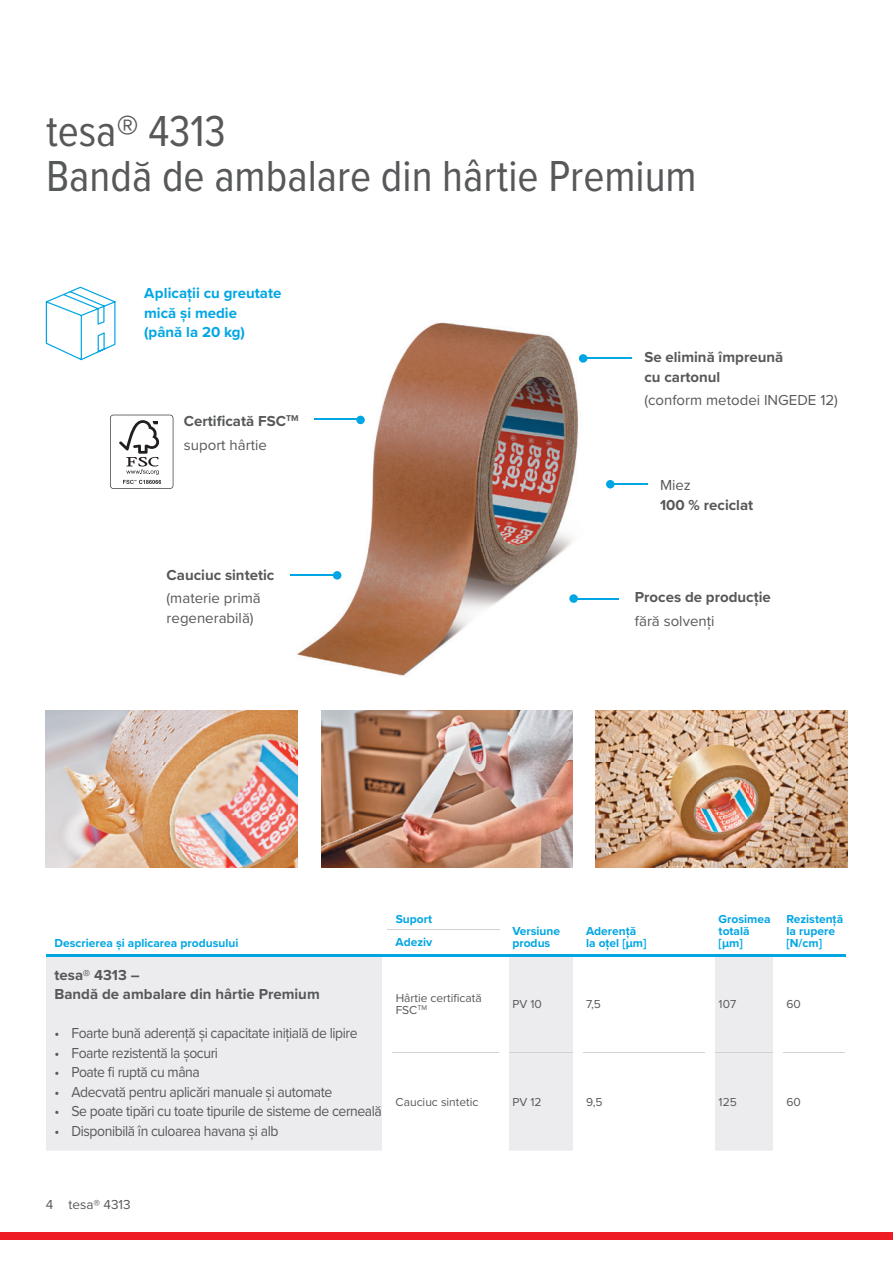
<style>
.page{position:relative;width:893px;height:1263px;background:#fff}
.page>*{position:absolute;margin:0;border:0;box-sizing:border-box;transform-origin:0 0}
.t1{font:45px/45px "Proxima Nova Cond";color:#57585a}
.t2{font:15px "Proxima Nova";letter-spacing:-.03em;color:#57585a;scale:.93 1}
.t3{font:700 15px/19.5px "Proxima Nova";color:#57585a}
.t4{font:15px/19.5px "Proxima Nova";color:#57585a}
.t5{font:700 15px/19.5px "Proxima Nova";color:#00a6e4}
.t6{font:15px "Proxima Nova";letter-spacing:-.03em;color:#57585a}
.t7{font:13.5px "Proxima Nova";color:#57585a}
.t8{font:700 12px/12px "Proxima Nova";color:#00a6e4}
.t9{font:12px/12px "Proxima Nova";color:#57585a}
.s1{font-weight:400}
</style>
<div class="page">
<img style="left:290px;top:322px;width:300px;height:354px">
<hr style="left:609px;top:483px;width:39px;height:2px;background:#00a6e4">
<div style="left:606px;top:480px;width:9px;height:8px;background:#00a6e4;border-radius:50%"></div>
<hr style="left:291px;top:574px;width:46px;height:1px;background:#00a6e4">
<hr style="left:314px;top:418px;width:47px;height:2px;background:#00a6e4">
<div style="left:333px;top:571px;width:8px;height:9px;background:#00a6e4;border-radius:50%"></div>
<div style="left:356px;top:416px;width:9px;height:8px;background:#00a6e4;border-radius:50%"></div>
<hr style="left:571px;top:598px;width:47px;height:1px;background:#00a6e4">
<hr style="left:584px;top:358px;width:47px;height:1px;background:#00a6e4">
<div style="left:569px;top:594px;width:9px;height:9px;background:#00a6e4;border-radius:50%"></div>
<div style="left:579px;top:354px;width:8px;height:9px;background:#00a6e4;border-radius:50%"></div>
<svg style="left:110px;top:415px;width:63px;height:74px"></svg>
<img style="left:46px;top:710px;width:252px;height:157px">
<img style="left:595px;top:710px;width:252px;height:157px">
<img style="left:322px;top:710px;width:251px;height:157px">
<div style="left:46px;top:956px;width:337px;height:195px;background:#ececee"></div>
<svg style="left:392px;top:956px;width:453px;height:195px"></svg>
<hr style="left:392px;top:1052px;width:107px;height:1px;background:#d1d2d4">
<hr style="left:582px;top:1052px;width:124px;height:1px;background:#d1d2d4">
<hr style="left:782px;top:1052px;width:63px;height:1px;background:#d1d2d4">
<hr style="left:508px;top:1052px;width:65px;height:1px;background:#d1d2d4">
<hr style="left:715px;top:1052px;width:58px;height:1px;background:#d1d2d4">
<div style="left:573px;top:956px;width:9px;height:96px;background:#fff"></div>
<div style="left:573px;top:1052px;width:9px;height:99px;background:#fff"></div>
<div style="left:706px;top:956px;width:9px;height:96px;background:#fff"></div>
<div style="left:773px;top:956px;width:9px;height:96px;background:#fff"></div>
<div style="left:706px;top:1052px;width:9px;height:99px;background:#fff"></div>
<div style="left:773px;top:1052px;width:9px;height:99px;background:#fff"></div>
<div style="left:499px;top:956px;width:9px;height:96px;background:#fff"></div>
<div style="left:499px;top:1052px;width:9px;height:99px;background:#fff"></div>
<hr style="left:46px;top:954px;width:341px;height:2px;background:#00a6e4">
<hr style="left:387px;top:954px;width:117px;height:2px;background:#00a6e4">
<hr style="left:504px;top:954px;width:73px;height:2px;background:#00a6e4">
<hr style="left:577px;top:954px;width:133px;height:2px;background:#00a6e4">
<hr style="left:710px;top:954px;width:68px;height:2px;background:#00a6e4">
<hr style="left:778px;top:954px;width:67px;height:2px;background:#00a6e4">
<hr style="left:387px;top:929px;width:113px;height:1px;background:#d1d2d4">
<svg style="left:46px;top:287px;width:70px;height:73px"></svg>
<div style="left:0;top:1232px;width:893px;height:8px;background:#ee1d23"></div>
<h1 class="t1" style="left:46px;top:107px;width:652px">tesa® 4313<br>Bandă de ambalare din hârtie Premium</h1>
<p class="t5" style="left:144px;top:283px;width:139px">Aplicații cu greutate mică și medie<br>(până la 20 kg)</p>
<p class="t3" style="left:184px;top:409px;width:116px;line-height:23.7px">Certificată FSC<sup>TM </sup><span class="s1">suport hârtie</span></p>
<p class="t3" style="left:167px;top:564px;width:109px">Cauciuc sintetic</p>
<p class="t4" style="left:167px;top:588px;width:96px">(materie primă regenerabilă)</p>
<p class="t3" style="left:644px;top:347px;width:140px">Se elimină împreună cu cartonul</p>
<p class="t4" style="left:644px;top:390px;width:195px">(conform metodei INGEDE 12)</p>
<p class="t6" style="left:660px;top:474px;width:33px">Miez</p>
<p class="t3" style="left:660px;top:494px;width:95px">100 % reciclat</p>
<p class="t3" style="left:635px;top:587px;width:137px">Proces de producție</p>
<p class="t4" style="left:635px;top:610px;width:81px">fără solvenți</p>
<p class="t8" style="left:55px;top:936px;width:185px">Descrierea și aplicarea produsului</p>
<p class="t3" style="left:55px;top:965px;width:267px">tesa® 4313 –<br>Bandă de ambalare din hârtie Premium</p>
<p class="t2" style="left:55px;top:1022px;width:327px">• Foarte bună aderență și capacitate inițială de lipire</p>
<p class="t2" style="left:55px;top:1042px;width:177px">• Foarte rezistentă la șocuri</p>
<p class="t2" style="left:55px;top:1061px;width:158px">• Poate fi ruptă cu mâna</p>
<p class="t2" style="left:55px;top:1081px;width:300px">• Adecvată pentru aplicări manuale și automate</p>
<p class="t2" style="left:55px;top:1100px;width:354px">• Se poate tipări cu toate tipurile de sisteme de cerneală</p>
<p class="t2" style="left:55px;top:1120px;width:242px">• Disponibilă în culoarea havana și alb</p>
<p class="t8" style="left:719px;top:912px;width:53px">Grosimea totală [µm]</p>
<p class="t8" style="left:786px;top:912px;width:58px">Rezistență la rupere</p>
<p class="t8" style="left:396px;top:912px;width:38px">Suport</p>
<p class="t8" style="left:512px;top:924px;width:49px">Versiune produs</p>
<p class="t8" style="left:586px;top:924px;width:62px">Aderență la oțel [µm]</p>
<p class="t8" style="left:396px;top:936px;width:38px">Adeziv</p>
<p class="t8" style="left:786px;top:936px;width:37px">[N/cm]</p>
<p class="t9" style="left:396px;top:991px;width:88px">Hârtie certificată<br>FSC<sup>TM</sup></p>
<p class="t9" style="left:512px;top:997px;width:31px">PV 10</p>
<p class="t9" style="left:586px;top:997px;width:16px">7,5</p>
<p class="t9" style="left:719px;top:997px;width:19px">107</p>
<p class="t9" style="left:786px;top:997px;width:16px">60</p>
<p class="t9" style="left:396px;top:1095px;width:84px">Cauciuc sintetic</p>
<p class="t9" style="left:512px;top:1095px;width:31px">PV 12</p>
<p class="t9" style="left:586px;top:1095px;width:18px">9,5</p>
<p class="t9" style="left:719px;top:1095px;width:20px">125</p>
<p class="t9" style="left:786px;top:1095px;width:16px">60</p>
<p class="t7" style="left:46px;top:1195px;width:86px">4 tesa® 4313</p>
</div>
